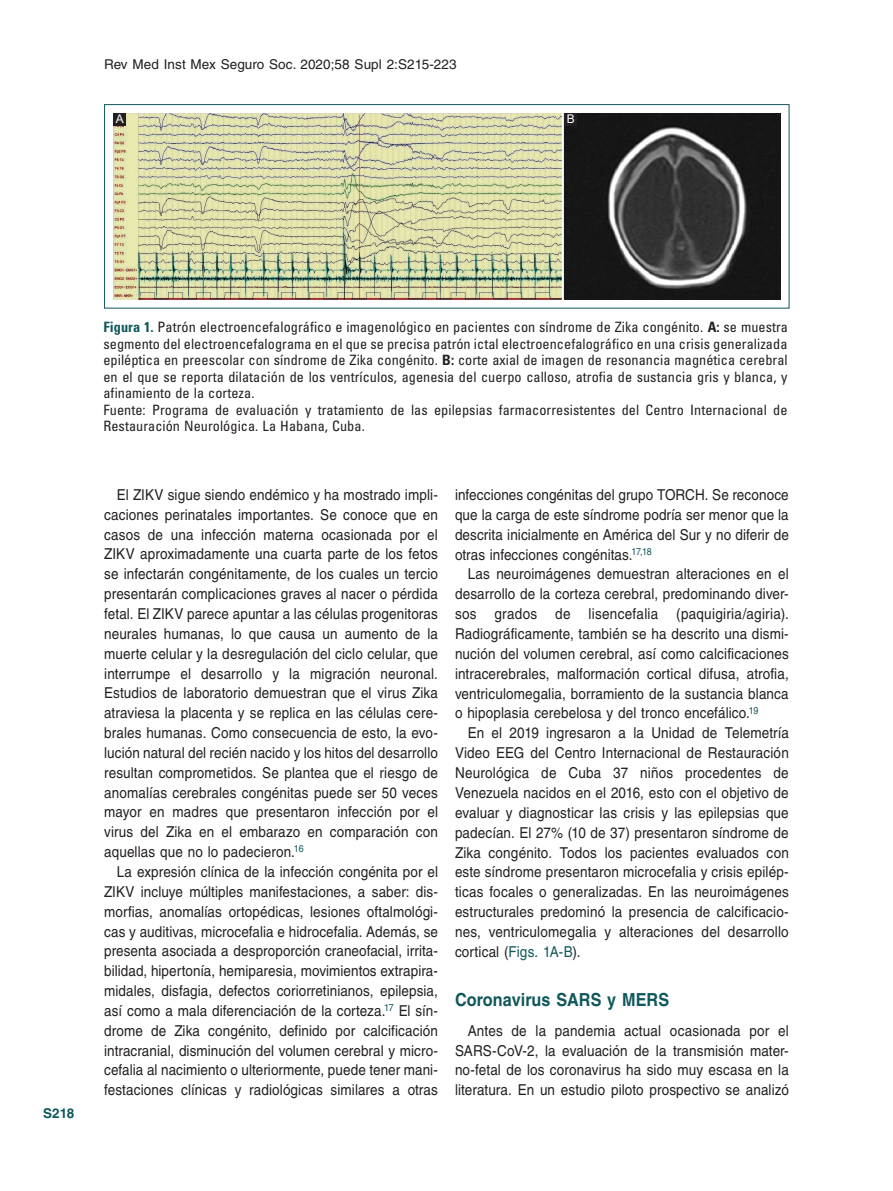
<style>
.page{position:relative;width:893px;height:1191px;background:#fff}
.page>*{position:absolute;margin:0;border:0;box-sizing:border-box;transform-origin:0 0}
.t1{font:700 18px "Helvetica LT Std";letter-spacing:.005em;color:#10585b;scale:.9 1}
.TX{font:15px/19.8px "Helvetica LT Std";letter-spacing:.01em;color:#231f20;text-align:justify;scale:.9 1}
.FGC{font:condensed 14.25px/16.5px "Univers LT Std";letter-spacing:.005em;color:#231f20;text-align:justify}
.t2{font:13.5px "Helvetica LT Std";letter-spacing:.005em;color:#231f20}
.t3{font:700 13.5px "Helvetica LT Std";color:#10585b}
.LABEL{font:12px "Arial";color:#fff}
.s1{font-weight:700;color:#10585b}
.s2{font-weight:700}
.s3{color:#10585b}
</style>
<div class="page">
<img style="left:113px;top:113px;width:667px;height:186px">
<div style="left:104px;top:104px;width:685px;height:204px;border:1px solid #10585b"></div>
<div style="left:564px;top:113px;width:13px;height:13px;background:#231f20"></div>
<div style="left:113px;top:113px;width:13px;height:13px;background:#231f20"></div>
<p class="t2" style="left:104px;top:57px;width:354px">Rev Med Inst Mex Seguro Soc. 2020;58 Supl 2:S215-223</p>
<p class="LABEL" style="left:116px;top:110px;width:10px">A</p>
<p class="LABEL" style="left:567px;top:110px;width:10px">B</p>
<p class="t3" style="left:43px;top:1104px;width:33px">S218</p>
<p class="FGC" style="left:103px;top:319px;width:686px"><span class="s1">Figura 1.</span> Patrón electroencefalográfico e imagenológico en pacientes con síndrome de Zika congénito. <span class="s2">A:</span> se muestra segmento del electroencefalograma en el que se precisa patrón ictal electroencefalográfico en una crisis generalizada epiléptica en preescolar con síndrome de Zika congénito. <span class="s2">B:</span> corte axial de imagen de resonancia magnética cerebral en el que se reporta dilatación de los ventrículos, agenesia del cuerpo calloso, atrofia de sustancia gris y blanca, y afinamiento de la corteza.</p>
<p class="FGC" style="left:103px;top:401px;width:685px">Fuente: Programa de evaluación y tratamiento de las epilepsias farmacorresistentes del Centro Internacional de<br>Restauración Neurológica. La Habana, Cuba.</p>
<p class="TX" style="left:104px;top:485px;width:372px;text-indent:13px">El ZIKV sigue siendo endémico y ha mostrado impli&shy;caciones perinatales importantes. Se conoce que en casos de una infección materna ocasionada por el ZIKV aproximadamente una cuarta parte de los fetos se infectarán congénitamente, de los cuales un tercio presentarán complicaciones graves al nacer o pérdida fetal. El ZIKV parece apuntar a las células progenitoras neurales humanas, lo que causa un aumento de la muerte celular y la desregulación del ciclo celular, que interrumpe el desarrollo y la migración neuronal.<br>Estudios de laboratorio demuestran que el virus Zika atraviesa la placenta y se replica en las células cere&shy;brales humanas. Como consecuencia de esto, la evo&shy;lución natural del recién nacido y los hitos del desarrollo resultan comprometidos. Se plantea que el riesgo de anomalías cerebrales congénitas puede ser 50 veces mayor en madres que presentaron infección por el virus del Zika en el embarazo en comparación con aquellas que no lo padecieron.<sup>16</sup></p>
<p class="TX" style="left:104px;top:861px;width:372px;text-indent:13px">La expresión clínica de la infección congénita por el ZIKV incluye múltiples manifestaciones, a saber: dis&shy;morfias, anomalías ortopédicas, lesiones oftalmológi&shy;cas y auditivas, microcefalia e hidrocefalia. Además, se presenta asociada a desproporción craneofacial, irrita&shy;bilidad, hipertonía, hemiparesia, movimientos extrapira&shy;midales, disfagia, defectos coriorretinianos, epilepsia, así como a mala diferenciación de la corteza.<sup>17</sup> El sín&shy;drome de Zika congénito, definido por calcificación intracranial, disminución del volumen cerebral y micro&shy;cefalia al nacimiento o ulteriormente, puede tener mani&shy;festaciones clínicas y radiológicas similares a otras</p>
<p class="TX" style="left:455px;top:485px;width:372px">infecciones congénitas del grupo TORCH. Se reconoce que la carga de este síndrome podría ser menor que la descrita inicialmente en América del Sur y no diferir de otras infecciones congénitas.<sup>17,18</sup></p>
<p class="TX" style="left:455px;top:564px;width:372px;text-indent:13px">Las neuroimágenes demuestran alteraciones en el desarrollo de la corteza cerebral, predominando diver&shy;sos grados de lisencefalia (paquigiria/agiria).<br>Radiográficamente, también se ha descrito una dismi&shy;nución del volumen cerebral, así como calcificaciones intracerebrales, malformación cortical difusa, atrofia, ventriculomegalia, borramiento de la sustancia blanca o hipoplasia cerebelosa y del tronco encefálico.<sup>19</sup></p>
<p class="TX" style="left:455px;top:723px;width:372px;text-indent:13px">En el 2019 ingresaron a la Unidad de Telemetría Video EEG del Centro Internacional de Restauración Neurológica de Cuba 37 niños procedentes de Venezuela nacidos en el 2016, esto con el objetivo de evaluar y diagnosticar las crisis y las epilepsias que padecían. El 27% (10 de 37) presentaron síndrome de Zika congénito. Todos los pacientes evaluados con este síndrome presentaron microcefalia y crisis epilép&shy;ticas focales o generalizadas. En las neuroimágenes estructurales predominó la presencia de calcificacio&shy;nes, ventriculomegalia y alteraciones del desarrollo cortical (<span class="s3">Figs. 1A-B</span>).</p>
<h1 class="t1" style="left:455px;top:988px;width:239px">Coronavirus SARS y MERS</h1>
<p class="TX" style="left:455px;top:1020px;width:372px;text-indent:13px">Antes de la pandemia actual ocasionada por el SARS-CoV-2, la evaluación de la transmisión mater&shy;no-fetal de los coronavirus ha sido muy escasa en la literatura. En un estudio piloto prospectivo se analizó</p>
</div>
